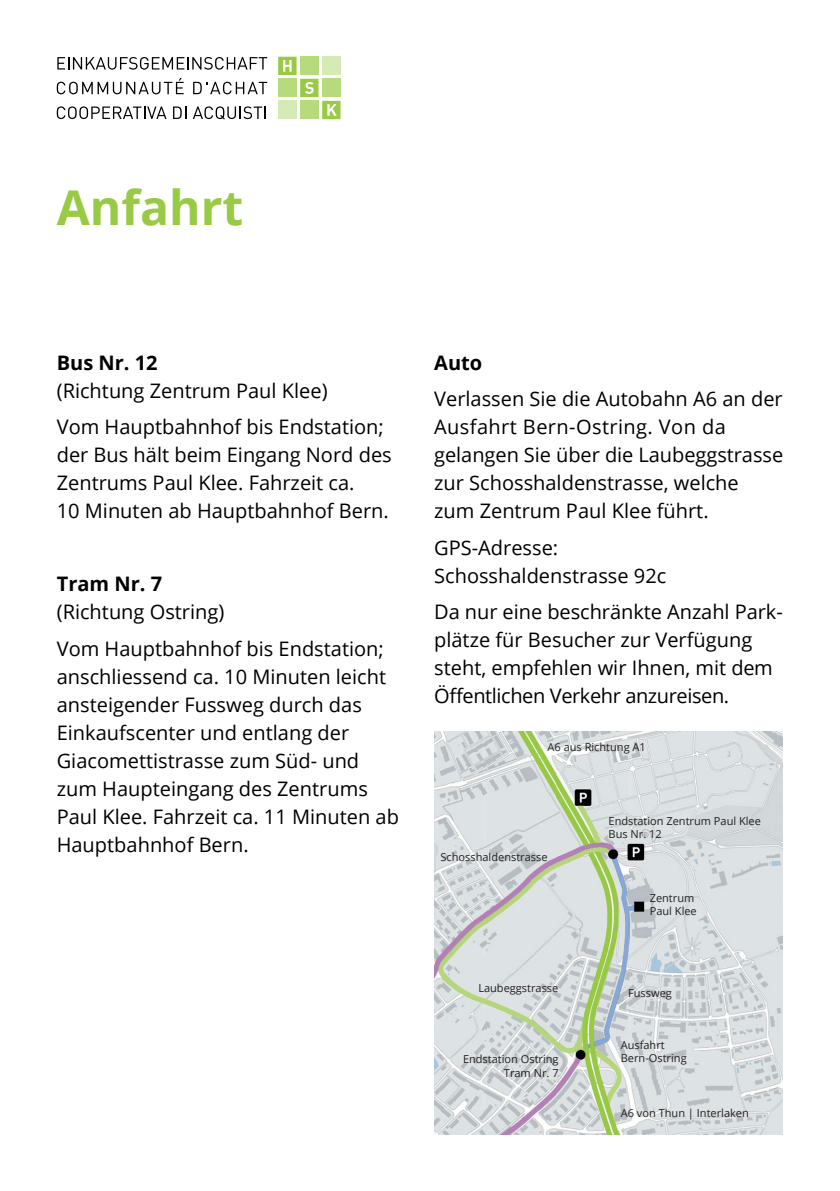
<style>
.page{position:relative;width:840px;height:1191px;background:#fff}
.page>*{position:absolute;margin:0;border:0;box-sizing:border-box;transform-origin:0 0}
.Titel{font:700 48px "Open Sans";color:#98ca45}
.Lauftext{font:20px/28px "Open Sans";color:#000001}
.Lauftext-2{font:700 20px "Open Sans";color:#000001}
.t1{font:11px/13.2px "Open Sans";color:#231f20}
.s1{font-weight:700}
</style>
<div class="page">
<img style="left:434px;top:731px;width:347px;height:403px">
<svg style="left:278px;top:57px;width:62px;height:62px"></svg>
<svg style="left:57px;top:57px;width:210px;height:13px"></svg>
<svg style="left:57px;top:78px;width:126px;height:16px"></svg>
<svg style="left:193px;top:82px;width:74px;height:12px"></svg>
<svg style="left:57px;top:106px;width:109px;height:13px"></svg>
<svg style="left:173px;top:106px;width:13px;height:13px"></svg>
<svg style="left:193px;top:106px;width:73px;height:14px"></svg>
<p class="Titel" style="left:57px;top:174px;width:188px">Anfahrt</p>
<p class="Lauftext" style="left:57px;top:348px;width:272px"><span class="s1">Bus Nr. 12<br></span>(Richtung Zentrum Paul Klee)</p>
<p class="Lauftext" style="left:57px;top:412px;width:336px">Vom Hauptbahnhof bis Endstation; der Bus hält beim Eingang Nord des Zentrums Paul Klee. Fahrzeit ca.<br>10 Minuten ab Hauptbahnhof Bern.</p>
<p class="Lauftext" style="left:57px;top:569px;width:169px"><span class="s1">Tram Nr. 7 </span>(Richtung Ostring)</p>
<p class="Lauftext" style="left:57px;top:634px;width:343px">Vom Hauptbahnhof bis Endstation; anschliessend ca. 10 Minuten leicht ansteigender Fussweg durch das<br>Einkaufscenter und entlang der<br>Giacomettistrasse zum Süd- und zum Haupteingang des Zentrums<br>Paul Klee. Fahrzeit ca. 11 Minuten ab<br>Hauptbahnhof Bern.</p>
<p class="Lauftext-2" style="left:434px;top:348px;width:49px">Auto</p>
<p class="Lauftext" style="left:434px;top:384px;width:350px">Verlassen Sie die Autobahn A6 an der Ausfahrt Bern-Ostring. Von da gelangen Sie über die Laubeggstrasse zur Schosshaldenstrasse, welche zum Zentrum Paul Klee führt.</p>
<p class="Lauftext" style="left:434px;top:533px;width:233px">GPS-Adresse:<br>Schosshaldenstrasse 92c</p>
<p class="Lauftext" style="left:434px;top:597px;width:350px">Da nur eine beschränkte Anzahl Park&shy;plätze für Besucher zur Verfügung steht, empfehlen wir Ihnen, mit dem Öffentlichen Verkehr anzureisen.</p>
<p class="t1" style="left:547px;top:740px;width:100px">A6 aus Richtung A1</p>
<p class="t1" style="left:440px;top:850px;width:108px">Schosshaldenstrasse</p>
<p class="t1" style="left:608px;top:814px;width:154px">Endstation Zentrum Paul Klee</p>
<p class="t1" style="left:608px;top:827px;width:55px">Bus Nr. 12</p>
<p class="t1" style="left:649px;top:891px;width:49px">Zentrum<br>Paul Klee</p>
<p class="t1" style="left:478px;top:981px;width:81px">Laubeggstrasse</p>
<p class="t1" style="left:627px;top:985px;width:45px">Fussweg</p>
<p class="t1" style="left:620px;top:1038px;width:45px">Ausfahrt</p>
<p class="t1" style="left:463px;top:1052px;width:97px">Endstation Ostring</p>
<p class="t1" style="left:620px;top:1051px;width:67px">Bern-Ostring</p>
<p class="t1" style="left:503px;top:1065px;width:56px">Tram Nr. 7</p>
<p class="t1" style="left:620px;top:1105px;width:129px">A6 von Thun | Interlaken</p>
</div>
